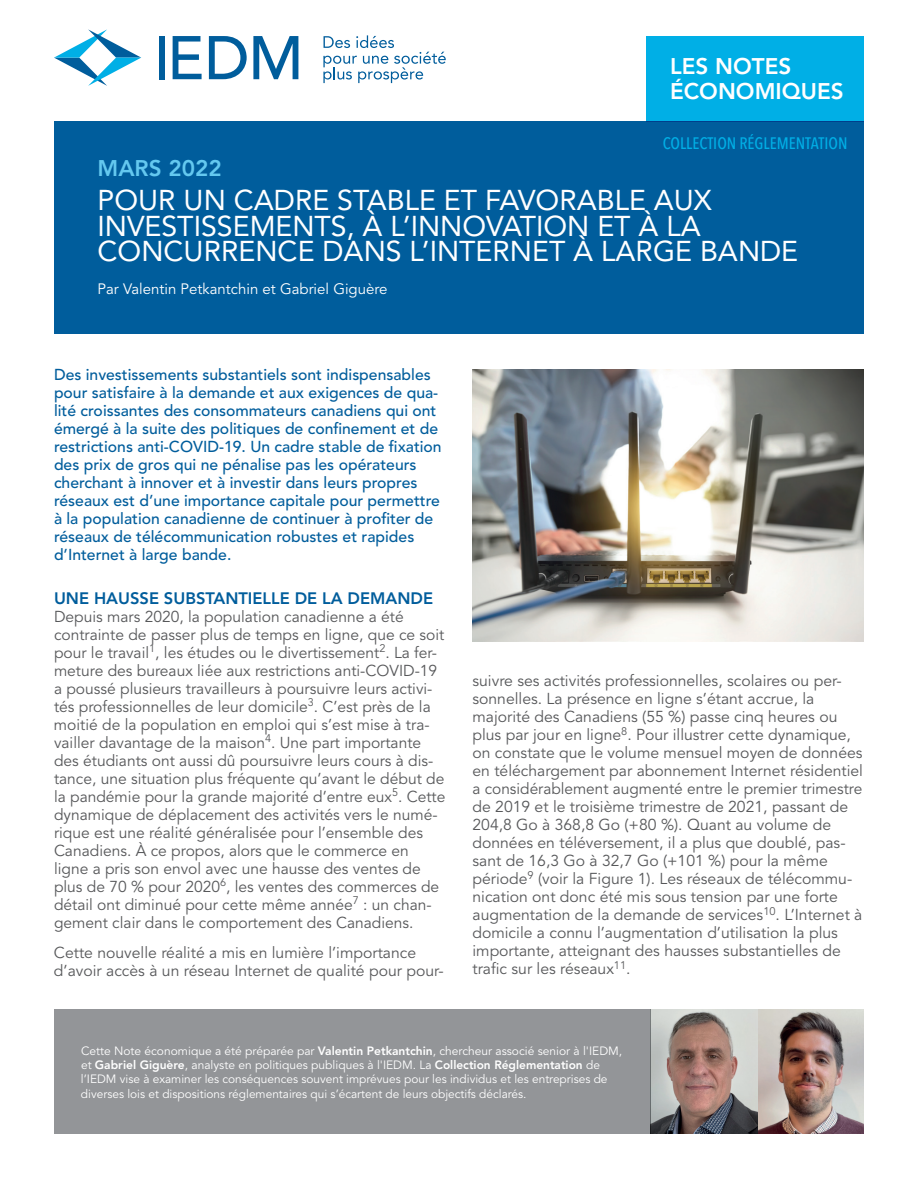
<style>
.page{position:relative;width:918px;height:1188px;background:#fff}
.page>*{position:absolute;margin:0;border:0;box-sizing:border-box;transform-origin:0 0}
.t1{font:28.5px/25.5px "Avenir LT Std";color:#fff}
.t2{font:800 22.5px/25.5px "Avenir LT Std";color:#fff}
.t3{font:800 22.5px "Avenir LT Std";color:#64c8ef}
.t4{font:800 16.5px "Avenir LT Std";color:#005d9c}
.t5{font:500 condensed 16.5px "Avenir Next LT Pro";color:#00afe6}
.t6{font:15.75px/18px "Avenir LT Std";color:#57585a}
.t7{font:500 15.75px/18px "Avenir LT Std";color:#005d9c}
.t8{font:15px "Avenir LT Std";color:#fff}
.t9{font:12px/14.2px "Avenir LT Std";color:#fff}
.s1{font-weight:800}
</style>
<div class="page">
<div style="left:54px;top:121px;width:810px;height:212px;background:#005d9c"></div>
<div style="left:646px;top:36px;width:218px;height:85px;background:#00afe6"></div>
<svg style="left:323px;top:35px;width:123px;height:48px"></svg>
<div style="left:159px;top:36px;width:6px;height:43px;background:#005d9c"></div>
<svg style="left:173px;top:36px;width:29px;height:43px"></svg>
<svg style="left:209px;top:36px;width:38px;height:43px"></svg>
<svg style="left:253px;top:36px;width:45px;height:43px"></svg>
<svg style="left:54px;top:29px;width:87px;height:57px"></svg>
<img style="left:651px;top:1010px;width:213px;height:124px">
<div style="left:54px;top:1010px;width:597px;height:124px;background:#939598"></div>
<img style="left:472px;top:369px;width:392px;height:272px">
<h2 class="t2" style="left:670px;top:53px;width:175px">LES NOTES<br>ÉCONOMIQUES</h2>
<p class="t5" style="left:663px;top:134px;width:186px">COLLECTION RÉGLEMENTATION</p>
<h2 class="t3" style="left:98px;top:155px;width:126px">MARS 2022</h2>
<h1 class="t1" style="left:98px;top:188px;width:702px">POUR UN CADRE STABLE ET FAVORABLE AUX<br>INVESTISSEMENTS, À L’INNOVATION ET À LA<br>CONCURRENCE DANS L’INTERNET À LARGE BANDE</h1>
<p class="t8" style="left:98px;top:281px;width:291px">Par Valentin Petkantchin et Gabriel Giguère</p>
<p class="t7" style="left:54px;top:366px;width:389px">Des investissements substantiels sont indispensables pour satisfaire à la demande et aux exigences de qua&shy;lité croissantes des consommateurs canadiens qui ont émergé à la suite des politiques de confinement et de restrictions anti-COVID-19. Un cadre stable de fixation des prix de gros qui ne pénalise pas les opérateurs cherchant à innover et à investir dans leurs propres réseaux est d’une importance capitale pour permettre à la population canadienne de continuer à profiter de réseaux de télécommunication robustes et rapides d’Internet à large bande.</p>
<p class="t4" style="left:54px;top:588px;width:381px">UNE HAUSSE SUBSTANTIELLE DE LA DEMANDE</p>
<p class="t6" style="left:54px;top:608px;width:393px">Depuis mars 2020, la population canadienne a été contrainte de passer plus de temps en ligne, que ce soit pour le travail<sup>1</sup>, les études ou le divertissement<sup>2</sup>. La fer&shy;meture des bureaux liée aux restrictions anti-COVID-19 a poussé plusieurs travailleurs à poursuivre leurs activi&shy;tés professionnelles de leur domicile<sup>3</sup>. C’est près de la moitié de la population en emploi qui s’est mise à tra&shy;vailler davantage de la maison<sup>4</sup>. Une part importante des étudiants ont aussi dû poursuivre leurs cours à dis&shy;tance, une situation plus fréquente qu’avant le début de la pandémie pour la grande majorité d’entre eux<sup>5</sup>. Cette dynamique de déplacement des activités vers le numé&shy;rique est une réalité généralisée pour l’ensemble des Canadiens. À ce propos, alors que le commerce en ligne a pris son envol avec une hausse des ventes de plus de 70 % pour 2020<sup>6</sup>, les ventes des commerces de détail ont diminué pour cette même année<sup>7</sup> : un chan&shy;gement clair dans le comportement des Canadiens.</p>
<p class="t6" style="left:54px;top:944px;width:391px">Cette nouvelle réalité a mis en lumière l’importance d’avoir accès à un réseau Internet de qualité pour pour-</p>
<p class="t6" style="left:472px;top:672px;width:392px">suivre ses activités professionnelles, scolaires ou per&shy;sonnelles. La présence en ligne s’étant accrue, la majorité des Canadiens (55 %) passe cinq heures ou plus par jour en ligne<sup>8</sup>. Pour illustrer cette dynamique, on constate que le volume mensuel moyen de données en téléchargement par abonnement Internet résidentiel a considérablement augmenté entre le premier trimestre de 2019 et le troisième trimestre de 2021, passant de 204,8 Go à 368,8 Go (+80 %). Quant au volume de données en téléversement, il a plus que doublé, pas&shy;sant de 16,3 Go à 32,7 Go (+101 %) pour la même période<sup>9</sup> (voir la Figure 1). Les réseaux de télécommu&shy;nication ont donc été mis sous tension par une forte augmentation de la demande de services<sup>10</sup>. L’Internet à domicile a connu l’augmentation d’utilisation la plus importante, atteignant des hausses substantielles de trafic sur les réseaux<sup>11</sup>.</p>
<p class="t9" style="left:81px;top:1044px;width:543px">Cette Note économique a été préparée par <span class="s1">Valentin Petkantchin</span>, chercheur associé senior à l'IEDM, et <span class="s1">Gabriel Giguère</span>, analyste en politiques publiques à l'IEDM. La <span class="s1">Collection Réglementation</span> de l’IEDM vise à examiner les conséquences souvent imprévues pour les individus et les entreprises de diverses lois et dispositions réglementaires qui s’écartent de leurs objectifs déclarés.</p>
</div>
